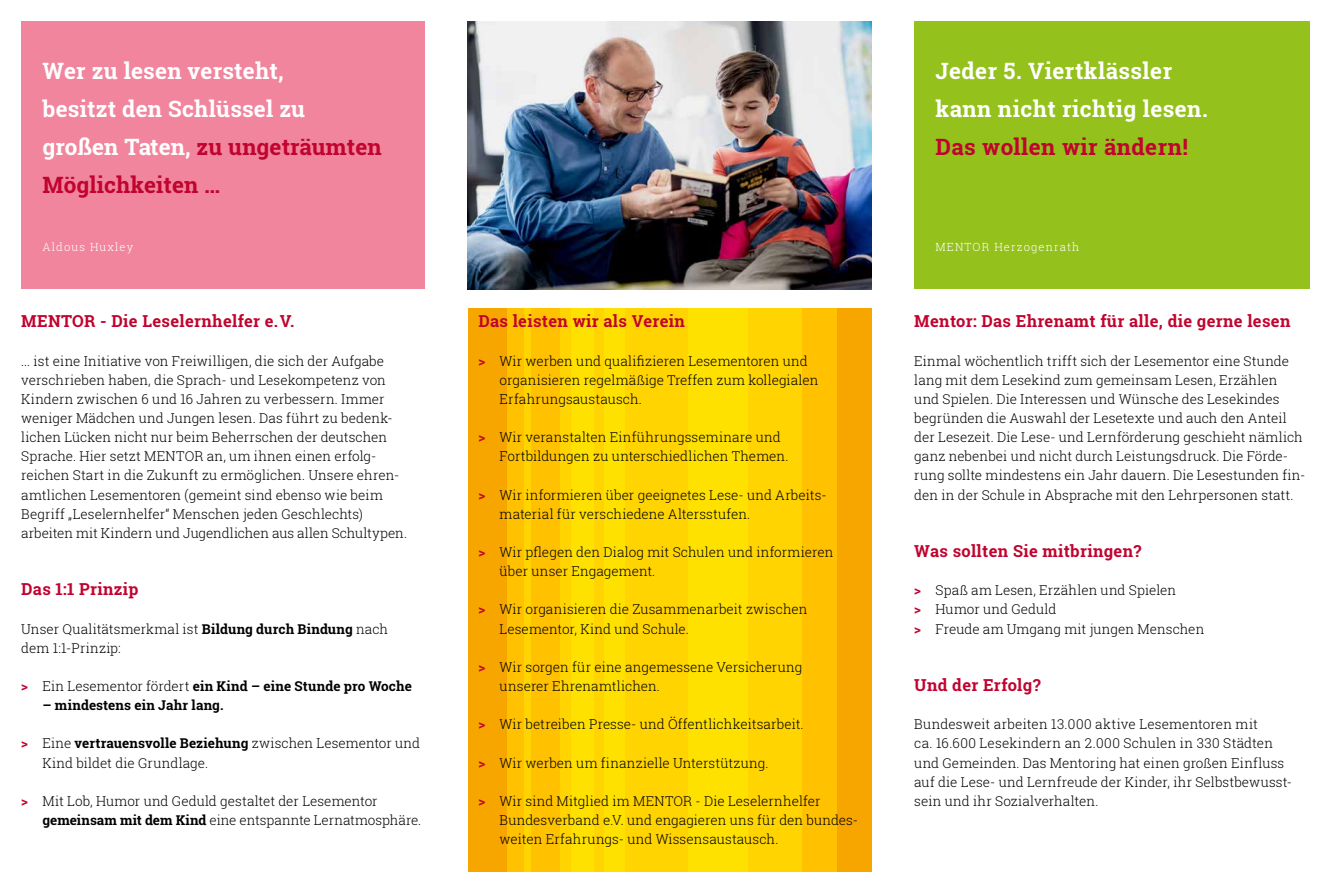
<style>
.page{position:relative;width:1331px;height:893px;background:#fff}
.page>*{position:absolute;margin:0;border:0;box-sizing:border-box;transform-origin:0 0}
.t1{font:700 22.5px/38.2px "Roboto Slab";letter-spacing:.01em;color:#fff}
.t2{font:700 22.5px "Roboto Slab";letter-spacing:.02em;color:#c1032f}
.t3{font:700 16.5px "Roboto Slab";letter-spacing:.02em;color:#c1032f}
.t4{font:300 13.5px/19.2px "Roboto Slab";letter-spacing:.005em;color:#000}
.t5{font:700 13.5px "Roboto Slab";letter-spacing:.005em;color:#000}
.t6{font:300 11.25px "Roboto Slab";letter-spacing:.1em;color:#fff}
.s1{color:#c1032f}
.s2{font-weight:700}
.s3{font-weight:300}
.s4{font-weight:700;color:#c1032f}
</style>
<div class="page">
<div style="left:468px;top:308px;width:404px;height:564px;background:#f7a600"></div>
<div style="left:525px;top:308px;width:69px;height:564px;background:#ffc100"></div>
<div style="left:561px;top:308px;width:276px;height:564px;background:linear-gradient(to right,#ffe000,#ffcd00)"></div>
<div style="left:507px;top:308px;width:24px;height:564px;background:linear-gradient(to right,#ffba00,#ffd100)"></div>
<img style="left:468px;top:21px;width:404px;height:268px">
<div style="left:21px;top:21px;width:404px;height:268px;background:#f0859d"></div>
<div style="left:914px;top:21px;width:396px;height:268px;background:#94c11c"></div>
<h1 class="t1" style="left:43px;top:51px;width:341px">Wer zu lesen versteht,<br>besitzt den Schlüssel zu großen Taten, <span class="s1">zu ungeträumten<br>Möglichkeiten …</span></h1>
<p class="t6" style="left:43px;top:239px;width:92px">Aldous Huxley</p>
<p class="t3" style="left:21px;top:310px;width:275px">MENTOR - Die Leselernhelfer e. V.</p>
<p class="t4" style="left:21px;top:351px;width:387px">... ist eine Initiative von Freiwilligen, die sich der Aufgabe verschrieben haben, die Sprach- und Lesekompetenz von Kindern zwischen 6 und 16 Jahren zu verbessern. Immer weniger Mädchen und Jungen lesen. Das führt zu bedenk&shy;lichen Lücken nicht nur beim Beherrschen der deutschen Sprache. Hier setzt MENTOR an, um ihnen einen erfolg&shy;reichen Start in die Zukunft zu ermöglichen. Unsere ehren&shy;amtlichen Lesementoren (gemeint sind ebenso wie beim Begriff „Leselernhelfer“ Menschen jeden Geschlechts) arbeiten mit Kindern und Jugendlichen aus allen Schultypen.</p>
<p class="t3" style="left:21px;top:578px;width:119px">Das 1:1 Prinzip</p>
<p class="t4" style="left:21px;top:619px;width:368px">Unser Qualitätsmerkmal ist <span class="s2">Bildung durch Bindung</span> nach dem 1:1-Prinzip:</p>
<p class="t5" style="left:21px;top:677px;width:392px"><span class="s1">&gt;</span> <span class="s3">Ein Lesementor fördert</span> ein Kind – eine Stunde pro Woche</p>
<p class="t5" style="left:43px;top:696px;width:183px">– mindestens ein Jahr lang.</p>
<p class="t4" style="left:43px;top:734px;width:379px;text-indent:-21px"><span class="s4">&gt;</span> Eine <span class="s2">vertrauensvolle Beziehung</span> zwischen Lesementor und<br>Kind bildet die Grundlage.</p>
<p class="t4" style="left:43px;top:791px;width:380px;text-indent:-21px"><span class="s4">&gt;</span> Mit Lob, Humor und Geduld gestaltet der Lesementor <span class="s2">gemeinsam mit dem Kind</span> eine entspannte Lernatmosphäre.</p>
<p class="t3" style="left:478px;top:310px;width:208px">Das leisten wir als Verein</p>
<p class="t4" style="left:500px;top:351px;width:320px;text-indent:-21px"><span class="s4">&gt;</span> Wir werben und qualifizieren Lesementoren und organisieren regelmäßige Treffen zum kollegialen<br>Erfahrungsaustausch.</p>
<p class="t4" style="left:500px;top:427px;width:290px;text-indent:-21px"><span class="s4">&gt;</span> Wir veranstalten Einführungsseminare und<br>Fortbildungen zu unterschiedlichen Themen.</p>
<p class="t4" style="left:500px;top:485px;width:329px;text-indent:-21px"><span class="s4">&gt;</span> Wir informieren über geeignetes Lese- und Arbeits&shy;material für verschiedene Altersstufen.</p>
<p class="t4" style="left:500px;top:542px;width:335px;text-indent:-21px"><span class="s4">&gt;</span> Wir pflegen den Dialog mit Schulen und informieren über unser Engagement.</p>
<p class="t4" style="left:500px;top:600px;width:309px;text-indent:-21px"><span class="s4">&gt;</span> Wir organisieren die Zusammenarbeit zwischen<br>Lesementor, Kind und Schule.</p>
<p class="t4" style="left:500px;top:657px;width:304px;text-indent:-21px"><span class="s4">&gt;</span> Wir sorgen für eine angemessene Versicherung unserer Ehrenamtlichen.</p>
<p class="t4" style="left:478px;top:714px;width:327px"><span class="s4">&gt;</span> Wir betreiben Presse- und Öffentlichkeitsarbeit.</p>
<p class="t4" style="left:478px;top:753px;width:292px"><span class="s4">&gt;</span> Wir werben um finanzielle Unterstützung.</p>
<p class="t4" style="left:500px;top:791px;width:360px;text-indent:-21px"><span class="s4">&gt;</span> Wir sind Mitglied im MENTOR - Die Leselernhelfer<br>Bundesverband e.V. und engagieren uns für den bundes&shy;weiten Erfahrungs- und Wissensaustausch.</p>
<h1 class="t1" style="left:935px;top:51px;width:274px">Jeder 5. Viertklässler kann nicht richtig lesen.</h1>
<h1 class="t2" style="left:935px;top:132px;width:254px">Das wollen wir ändern!</h1>
<p class="t6" style="left:935px;top:239px;width:145px">MENTOR Herzogenrath</p>
<p class="t3" style="left:914px;top:310px;width:378px">Mentor: Das Ehrenamt für alle, die gerne lesen</p>
<p class="t4" style="left:914px;top:351px;width:393px">Einmal wöchentlich trifft sich der Lesementor eine Stunde lang mit dem Lesekind zum gemeinsam Lesen, Erzählen und Spielen. Die Interessen und Wünsche des Lesekindes begründen die Auswahl der Lesetexte und auch den Anteil der Lesezeit. Die Lese- und Lernförderung geschieht nämlich ganz nebenbei und nicht durch Leistungsdruck. Die Förde&shy;rung sollte mindestens ein Jahr dauern. Die Lesestunden fin&shy;den in der Schule in Absprache mit den Lehrpersonen statt.</p>
<p class="t3" style="left:914px;top:540px;width:229px">Was sollten Sie mitbringen?</p>
<p class="t4" style="left:914px;top:580px;width:292px"><span class="s4">&gt;</span> Spaß am Lesen, Erzählen und Spielen<br><span class="s4">&gt;</span> Humor und Geduld<br><span class="s4">&gt;</span> Freude am Umgang mit jungen Menschen</p>
<p class="t3" style="left:914px;top:674px;width:128px">Und der Erfolg?</p>
<p class="t4" style="left:914px;top:714px;width:379px">Bundesweit arbeiten 13.000 aktive Lesementoren mit<br>ca. 16.600 Lesekindern an 2.000 Schulen in 330 Städten und Gemeinden. Das Mentoring hat einen großen Einfluss auf die Lese- und Lernfreude der Kinder, ihr Selbstbewusst&shy;sein und ihr Sozialverhalten.</p>
</div>
